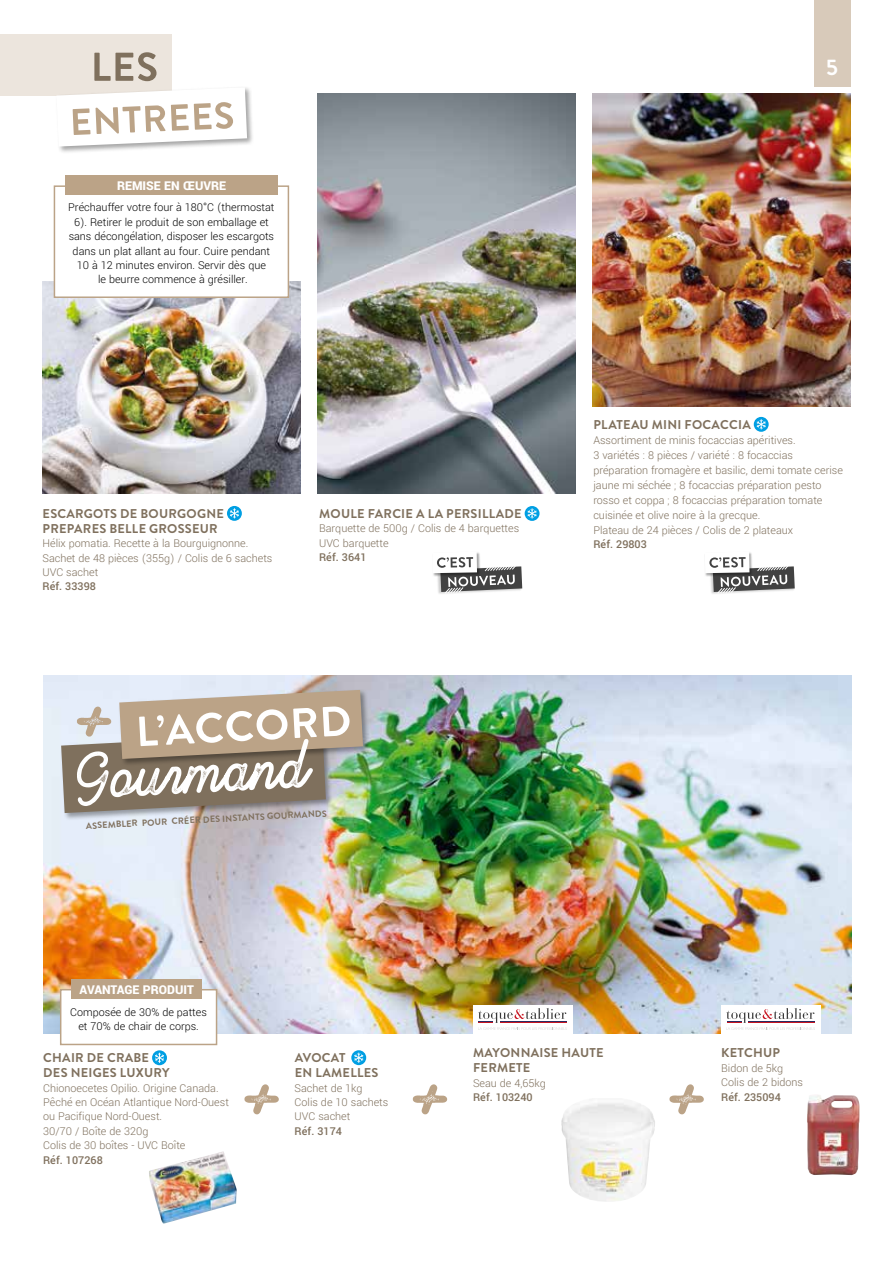
<style>
.page{position:relative;width:893px;height:1263px;background:#fff}
.page>*{position:absolute;margin:0;border:0;box-sizing:border-box;transform-origin:0 0}
.t1{font:700 22.5px "Brandon Grotesque";color:#fff}
.t2{font:900 13.5px "Yantramanav";color:#fff}
.t3{font:700 12.75px/15px "Brandon Grotesque";letter-spacing:.02em;color:#7f705d}
.t4{font:300 12px/14.4px "Yantramanav";color:#7f705d}
.t5{font:300 12px/14.4px "Yantramanav";color:#000;text-align:center}
.t6{font:500 12px "Yantramanav";color:#7f705d}
.t7{font:700 9px "Brandon Grotesque";color:#7f705d}
</style>
<div class="page">
<svg style="left:0;top:34px;width:253px;height:118px"></svg>
<svg style="left:227px;top:506px;width:15px;height:15px"></svg>
<svg style="left:230px;top:508px;width:9px;height:10px"></svg>
<img style="left:43px;top:282px;width:258px;height:212px">
<div style="left:525px;top:506px;width:14px;height:15px;background:#009fe3;border-radius:50%"></div>
<svg style="left:527px;top:508px;width:10px;height:10px"></svg>
<svg style="left:754px;top:417px;width:15px;height:15px"></svg>
<svg style="left:757px;top:419px;width:9px;height:10px"></svg>
<img style="left:317px;top:94px;width:258px;height:400px">
<svg style="left:705px;top:552px;width:90px;height:42px"></svg>
<svg style="left:433px;top:552px;width:89px;height:42px"></svg>
<img style="left:592px;top:94px;width:258px;height:312px">
<div style="left:54px;top:186px;width:234px;height:111px;background:#fff"></div>
<div style="left:54px;top:185px;width:235px;height:113px;border:2px solid #bba387"></div>
<div style="left:65px;top:176px;width:213px;height:19px;background:#bba387"></div>
<img style="left:43px;top:675px;width:808px;height:358px">
<div style="left:61px;top:990px;width:156px;height:54px;background:#fff"></div>
<div style="left:60px;top:989px;width:157px;height:56px;border:2px solid #bba387"></div>
<div style="left:71px;top:979px;width:131px;height:20px;background:#bba387"></div>
<svg style="left:351px;top:1050px;width:15px;height:15px"></svg>
<svg style="left:354px;top:1053px;width:9px;height:10px"></svg>
<svg style="left:244px;top:1084px;width:35px;height:30px"></svg>
<svg style="left:413px;top:1084px;width:34px;height:30px"></svg>
<svg style="left:669px;top:1084px;width:35px;height:30px"></svg>
<img style="left:807px;top:1095px;width:53px;height:80px">
<svg style="left:152px;top:1050px;width:15px;height:15px"></svg>
<svg style="left:155px;top:1053px;width:9px;height:10px"></svg>
<div style="left:473px;top:1005px;width:100px;height:34px;background:#fff"></div>
<svg style="left:478px;top:1008px;width:89px;height:22px"></svg>
<div style="left:721px;top:1005px;width:100px;height:34px;background:#fff"></div>
<svg style="left:726px;top:1008px;width:89px;height:22px"></svg>
<div style="left:60px;top:731px;width:273px;height:89px;background:#000;opacity:.36"></div>
<div style="left:118px;top:689px;width:253px;height:77px;background:#000;opacity:.36"></div>
<svg style="left:61px;top:690px;width:302px;height:123px;background:#b5ac9e"></svg>
<img style="left:149px;top:1151px;width:88px;height:73px">
<img style="left:561px;top:1103px;width:94px;height:99px">
<div style="left:814px;top:0;width:36px;height:87px;background:#d8caba"></div>
<p class="t2" style="left:117px;top:178px;width:110px">REMISE EN ŒUVRE</p>
<p class="t5" style="left:68px;top:200px;width:208px">Préchauffer votre four à 180°C (thermostat 6). Retirer le produit de son emballage et sans décongélation, disposer les escargots dans un plat allant au four. Cuire pendant 10 à 12 minutes environ. Servir dès que<br>le beurre commence à grésiller.</p>
<p class="t3" style="left:43px;top:506px;width:183px">ESCARGOTS DE BOURGOGNE<br>PREPARES BELLE GROSSEUR</p>
<p class="t4" style="left:43px;top:536px;width:231px">Hélix pomatia. Recette à la Bourguignonne.<br>Sachet de 48 pièces (355g) / Colis de 6 sachets<br>UVC sachet</p>
<p class="t6" style="left:43px;top:579px;width:55px">Réf. 33398</p>
<p class="t3" style="left:319px;top:506px;width:204px">MOULE FARCIE A LA PERSILLADE</p>
<p class="t4" style="left:319px;top:521px;width:202px">Barquette de 500g / Colis de 4 barquettes<br>UVC barquette</p>
<p class="t6" style="left:319px;top:550px;width:49px">Réf. 3641</p>
<h1 class="t1" style="left:826px;top:51px;width:13px">5</h1>
<p class="t3" style="left:593px;top:417px;width:159px">PLATEAU MINI FOCACCIA</p>
<p class="t4" style="left:593px;top:433px;width:251px;line-height:15px">Assortiment de minis focaccias apéritives.<br>3 variétés : 8 pièces / variété : 8 focaccias préparation fromagère et basilic, demi tomate cerise jaune mi séchée ; 8 focaccias préparation pesto rosso et coppa ; 8 focaccias préparation tomate cuisinée et olive noire à la grecque.<br>Plateau de 24 pièces / Colis de 2 plateaux</p>
<p class="t6" style="left:593px;top:537px;width:55px">Réf. 29803</p>
<p class="t7" style="left:86px;top:819px;width:242px;rotate:-3deg">ASSEMBLER POUR CRÉER DES INSTANTS GOURMANDS</p>
<p class="t2" style="left:79px;top:981px;width:116px">AVANTAGE PRODUIT</p>
<p class="t5" style="left:70px;top:1004px;width:138px">Composée de 30% de pattes et 70% de chair de corps.</p>
<p class="t3" style="left:43px;top:1050px;width:128px">CHAIR DE CRABE<br>DES NEIGES LUXURY</p>
<p class="t4" style="left:43px;top:1081px;width:187px">Chionoecetes Opilio. Origine Canada.<br>Pêché en Océan Atlantique Nord-Ouest ou Pacifique Nord-Ouest.<br>30/70 / Boîte de 320g<br>Colis de 30 boîtes - UVC Boîte</p>
<p class="t6" style="left:43px;top:1152px;width:61px">Réf. 107268</p>
<p class="t3" style="left:295px;top:1050px;width:85px">AVOCAT<br>EN LAMELLES</p>
<p class="t4" style="left:295px;top:1080px;width:95px">Sachet de 1kg<br>Colis de 10 sachets<br>UVC sachet</p>
<p class="t6" style="left:295px;top:1123px;width:49px">Réf. 3174</p>
<p class="t3" style="left:473px;top:1046px;width:132px">MAYONNAISE HAUTE<br>FERMETE</p>
<p class="t4" style="left:473px;top:1076px;width:74px">Seau de 4,65kg</p>
<p class="t6" style="left:473px;top:1090px;width:61px">Réf. 103240</p>
<p class="t3" style="left:721px;top:1046px;width:60px">KETCHUP</p>
<p class="t4" style="left:721px;top:1061px;width:83px">Bidon de 5kg<br>Colis de 2 bidons</p>
<p class="t6" style="left:721px;top:1089px;width:61px">Réf. 235094</p>
</div>
